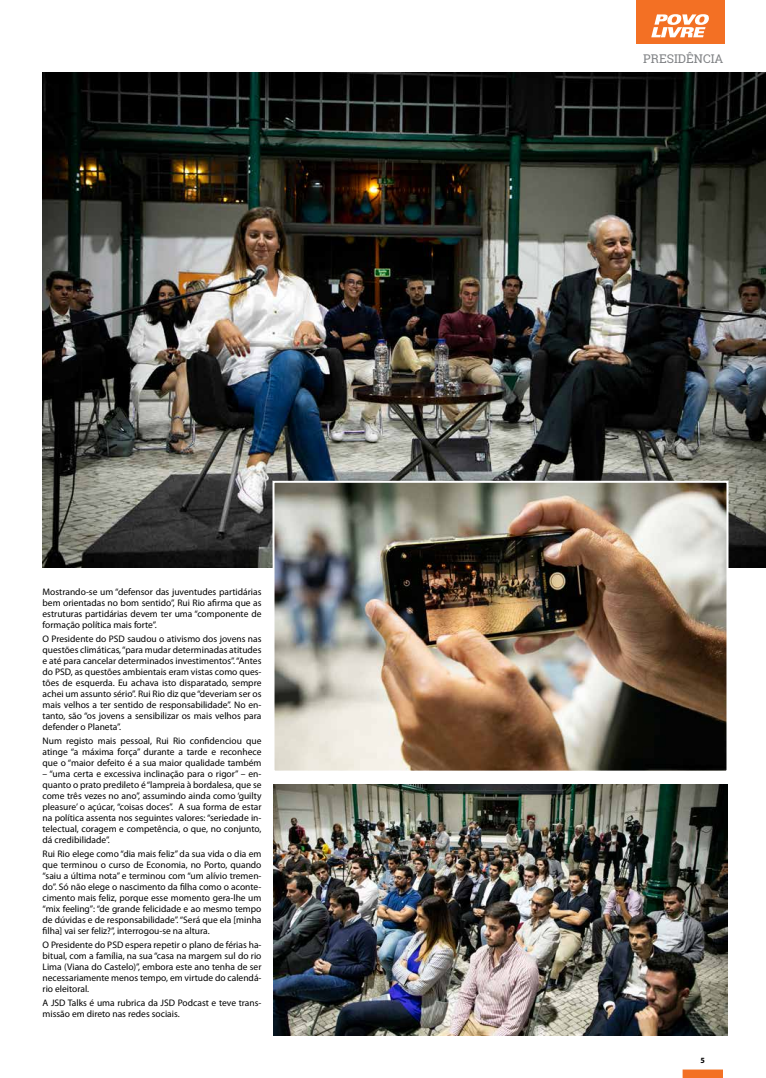
<style>
.page{position:relative;width:766px;height:1078px;background:#fff}
.page>*{position:absolute;margin:0;border:0;box-sizing:border-box;transform-origin:0 0}
.t1{font:12px "Roboto Slab";color:#808285}
.t2{font:9.5px/11px "Myriad Pro";color:#000;text-align:justify}
.t3{font:700 8px "Myriad Pro";color:#000}
</style>
<div class="page">
<div style="left:683px;top:1069px;width:39px;height:8px;background:#f37024"></div>
<div style="left:682px;top:1069px;width:40px;height:8px;border:1px solid #f37024"></div>
<div style="left:635px;top:0;width:89px;height:44px;background:#f37024"></div>
<svg style="left:651px;top:14px;width:58px;height:23px"></svg>
<img style="left:43px;top:72px;width:722px;height:495px">
<img style="left:273px;top:784px;width:454px;height:251px">
<img style="left:275px;top:483px;width:450px;height:286px">
<div style="left:272px;top:480px;width:456px;height:292px;border:2px solid #fff"></div>
<p class="t2" style="left:43px;top:586px;width:220px">Mostrando-se um “defensor das juventudes partidárias bem orientadas no bom sentido”, Rui Rio afirma que as estruturas partidárias devem ter uma “componente de formação política mais forte”.</p>
<p class="t2" style="left:43px;top:633px;width:220px">O Presidente do PSD saudou o ativismo dos jovens nas questões climáticas, “para mudar determinadas atitudes e até para cancelar determinados investimentos”. “Antes do PSD, as questões ambientais eram vistas como ques&shy;tões de esquerda. Eu achava isto disparatado, sempre achei um assunto sério”. Rui Rio diz que “deveriam ser os mais velhos a ter sentido de responsabilidade”. No en&shy;tanto, são “os jovens a sensibilizar os mais velhos para defender o Planeta”.</p>
<p class="t2" style="left:43px;top:734px;width:220px">Num registo mais pessoal, Rui Rio confidenciou que atinge “a máxima força” durante a tarde e reconhece que o “maior defeito é a sua maior qualidade também</p>
<p class="t2" style="left:43px;top:767px;width:220px">– “uma certa e excessiva inclinação para o rigor” – en&shy;quanto o prato predileto é “lampreia à bordalesa, que se come três vezes no ano”, assumindo ainda como ‘guilty pleasure’ o açúcar, “coisas doces”. A sua forma de estar na política assenta nos seguintes valores: “seriedade in&shy;telectual, coragem e competência, o que, no conjunto, dá credibilidade”.</p>
<p class="t2" style="left:43px;top:847px;width:220px">Rui Rio elege como “dia mais feliz” da sua vida o dia em que terminou o curso de Economia, no Porto, quando “saiu a última nota” e terminou com “um alívio tremen&shy;do”. Só não elege o nascimento da filha como o aconte&shy;cimento mais feliz, porque esse momento gera-lhe um “mix feeling”: “de grande felicidade e ao mesmo tempo de dúvidas e de responsabilidade”. “Será que ela [minha filha] vai ser feliz?”, interrogou-se na altura.</p>
<p class="t2" style="left:43px;top:938px;width:220px">O Presidente do PSD espera repetir o plano de férias ha&shy;bitual, com a família, na sua “casa na margem sul do rio Lima (Viana do Castelo)”, embora este ano tenha de ser necessariamente menos tempo, em virtude do calendá&shy;rio eleitoral.</p>
<p class="t2" style="left:43px;top:996px;width:220px">A JSD Talks é uma rubrica da JSD Podcast e teve trans&shy;missão em direto nas redes sociais.</p>
<p class="t1" style="left:643px;top:51px;width:82px">PRESIDÊNCIA</p>
<p class="t3" style="left:700px;top:1054px;width:6px">5</p>
</div>
